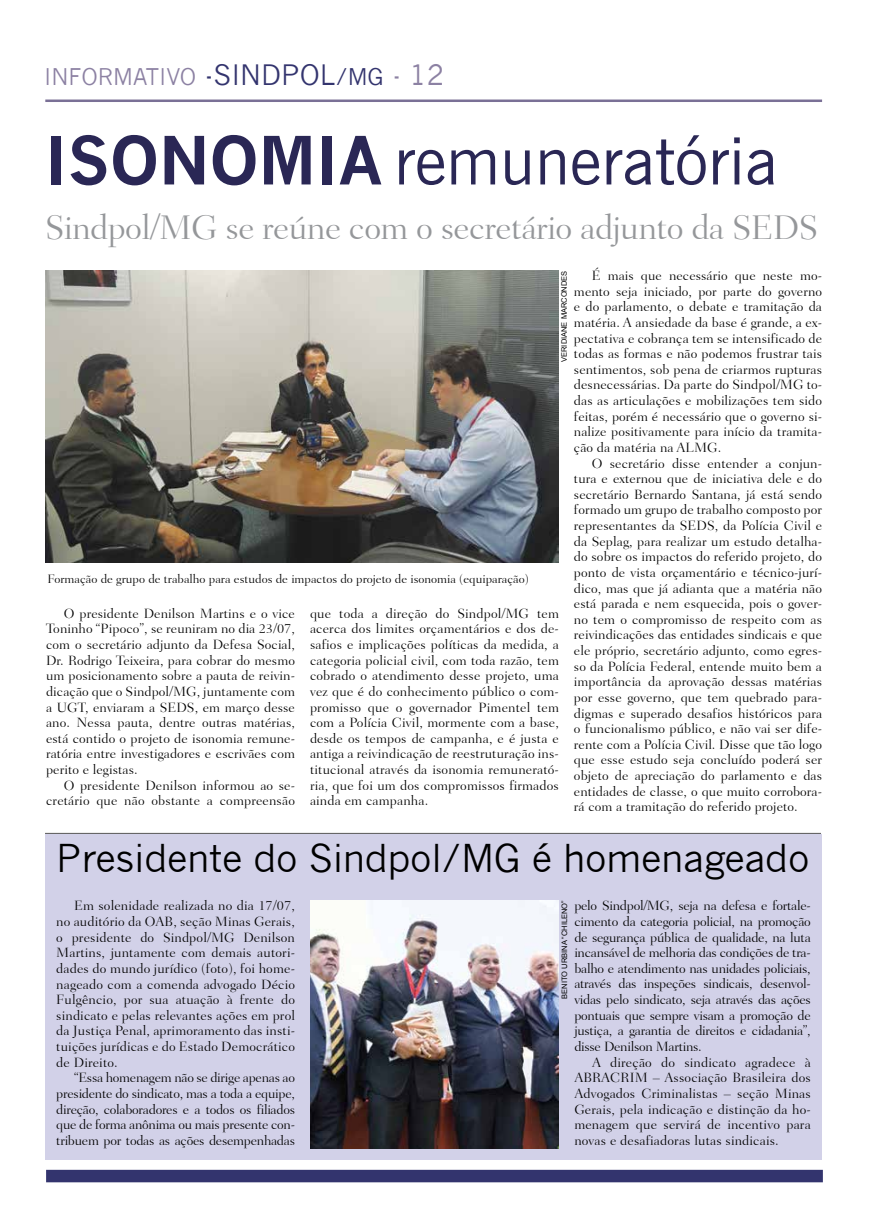
<style>
.page{position:relative;width:869px;height:1223px;background:#fff}
.page>*{position:absolute;margin:0;border:0;box-sizing:border-box;transform-origin:0 0}
.t1{font:65px "News Gothic BT";color:#2a2755}
.t2{font:37.5px "News Gothic";letter-spacing:-.01em;color:#000}
.t3{font:300 35px "Fairfield LH45";letter-spacing:-.02em;color:#95979a}
.t4{font:22.5px "News Gothic";color:#8c81a3}
.t5{font:22.5px "News Gothic";color:#33346e}
.t6{font:300 13.75px/15.6px "Fairfield LH45";letter-spacing:.005em;color:#000;text-align:justify}
.t7{font:300 12.5px "Fairfield LH45";color:#000}
.t8{font:7.5px "Arial";color:#000}
.t9{font:7.5px "Arial";color:#000}
.s1{font-size:27.5px;color:#33346e}
.s2{font-size:27.5px;color:#8c81a3}
.s3{font-family:"News Gothic";font-weight:700}
</style>
<div class="page">
<hr style="left:45px;top:99px;width:776px;height:3px;background:#7a7096">
<div style="left:46px;top:1169px;width:776px;height:13px;background:#33346e"></div>
<img style="left:45px;top:270px;width:513px;height:292px">
<hr style="left:45px;top:833px;width:775px;height:1px;background:#666">
<div style="left:45px;top:834px;width:776px;height:325px;background:#d2d1e8"></div>
<img style="left:310px;top:900px;width:248px;height:248px">
<h3 class="t4" style="left:44px;top:64px;width:205px">informativo <span class="s1">-SINDPOL</span></h3>
<h3 class="t5" style="left:335px;top:64px;width:110px">/MG <span class="s2">- 12</span></h3>
<h1 class="t1" style="left:45px;top:122px;width:734px"><span class="s3">ISONOMIA</span> remuneratória</h1>
<h3 class="t3" style="left:45px;top:208px;width:774px">Sindpol/MG se reúne com o secretário adjunto da SEDS</h3>
<p class="t6" style="left:573px;top:268px;width:249px;text-indent:18px">É mais que necessário que neste mo&shy;mento seja iniciado, por parte do governo e do parlamento, o debate e tramitação da matéria. A ansiedade da base é grande, a ex&shy;pectativa e cobrança tem se intensificado de todas as formas e não podemos frustrar tais sentimentos, sob pena de criarmos rupturas desnecessárias. Da parte do Sindpol/MG to&shy;das as articulações e mobilizações tem sido feitas, porém é necessário que o governo si&shy;nalize positivamente para início da tramita&shy;ção da matéria na ALMG.</p>
<p class="t6" style="left:573px;top:455px;width:249px;text-indent:18px">O secretário disse entender a conjun&shy;tura e externou que de iniciativa dele e do secretário Bernardo Santana, já está sendo formado um grupo de trabalho composto por representantes da SEDS, da Polícia Civil e da Seplag, para realizar um estudo detalha&shy;do sobre os impactos do referido projeto, do ponto de vista orçamentário e técnico-jurí&shy;dico, mas que já adianta que a matéria não está parada e nem esquecida, pois o gover&shy;no tem o compromisso de respeito com as reivindicações das entidades sindicais e que ele próprio, secretário adjunto, como egres&shy;so da Polícia Federal, entende muito bem a importância da aprovação dessas matérias por esse governo, que tem quebrado para&shy;digmas e superado desafios históricos para o funcionalismo público, e não vai ser dife&shy;rente com a Polícia Civil. Disse que tão logo que esse estudo seja concluído poderá ser objeto de apreciação do parlamento e das entidades de classe, o que muito corrobora&shy;rá com a tramitação do referido projeto.</p>
<h2 class="t2" style="left:56px;top:836px;width:754px">Presidente do Sindpol/MG é homenageado</h2>
<p class="t6" style="left:56px;top:898px;width:240px;text-indent:18px">Em solenidade realizada no dia 17/07, no auditório da OAB, seção Minas Gerais, o presidente do Sindpol/MG Denilson Martins, juntamente com demais autori&shy;dades do mundo jurídico (foto), foi home&shy;nageado com a comenda advogado Décio Fulgêncio, por sua atuação à frente do sindicato e pelas relevantes ações em prol da Justiça Penal, aprimoramento das insti&shy;tuições jurídicas e do Estado Democrático de Direito.</p>
<p class="t6" style="left:56px;top:1070px;width:240px;text-indent:18px">“Essa homenagem não se dirige apenas ao presidente do sindicato, mas a toda a equipe, direção, colaboradores e a todos os filiados que de forma anônima ou mais presente con&shy;tribuem por todas as ações desempenhadas</p>
<p class="t9" style="left:559px;top:362px;width:92px;rotate:-90deg">veridiane marcondes</p>
<p class="t7" style="left:48px;top:572px;width:482px">Formação de grupo de trabalho para estudos de impactos do projeto de isonomia (equiparação)</p>
<p class="t6" style="left:310px;top:605px;width:250px">que toda a direção do Sindpol/MG tem acerca dos limites orçamentários e dos de&shy;safios e implicações políticas da medida, a categoria policial civil, com toda razão, tem cobrado o atendimento desse projeto, uma vez que é do conhecimento público o com&shy;promisso que o governador Pimentel tem com a Polícia Civil, mormente com a base, desde os tempos de campanha, e é justa e antiga a reivindicação de reestruturação ins&shy;titucional através da isonomia remunerató&shy;ria, que foi um dos compromissos firmados ainda em campanha.</p>
<p class="t6" style="left:46px;top:605px;width:250px;text-indent:18px">O presidente Denilson Martins e o vice Toninho “Pipoco”, se reuniram no dia 23/07, com o secretário adjunto da Defesa Social, Dr. Rodrigo Teixeira, para cobrar do mesmo um posicionamento sobre a pauta de reivin&shy;dicação que o Sindpol/MG, juntamente com a UGT, enviaram a SEDS, em março desse ano. Nessa pauta, dentre outras matérias, está contido o projeto de isonomia remune&shy;ratória entre investigadores e escrivães com perito e legistas.</p>
<p class="t6" style="left:46px;top:777px;width:250px;text-align:right">O presidente Denilson informou ao se&shy;cretário que não obstante a compreensão</p>
<p class="t6" style="left:574px;top:898px;width:238px">pelo Sindpol/MG, seja na defesa e fortale&shy;cimento da categoria policial, na promoção de segurança pública de qualidade, na luta incansável de melhoria das condições de tra&shy;balho e atendimento nas unidades policiais, através das inspeções sindicais, desenvol&shy;vidas pelo sindicato, seja através das ações pontuais que sempre visam a promoção de justiça, a garantia de direitos e cidadania”, disse Denilson Martins.</p>
<p class="t6" style="left:574px;top:1054px;width:238px;text-indent:18px">A direção do sindicato agradece à ABRACRIM – Associação Brasileira dos Advogados Criminalistas – seção Minas Gerais, pela indicação e distinção da ho&shy;menagem que servirá de incentivo para novas e desafiadoras lutas sindicais.</p>
<p class="t8" style="left:559px;top:998px;width:100px;rotate:-90deg">BENITO URBINA “CHILENO”</p>
</div>
